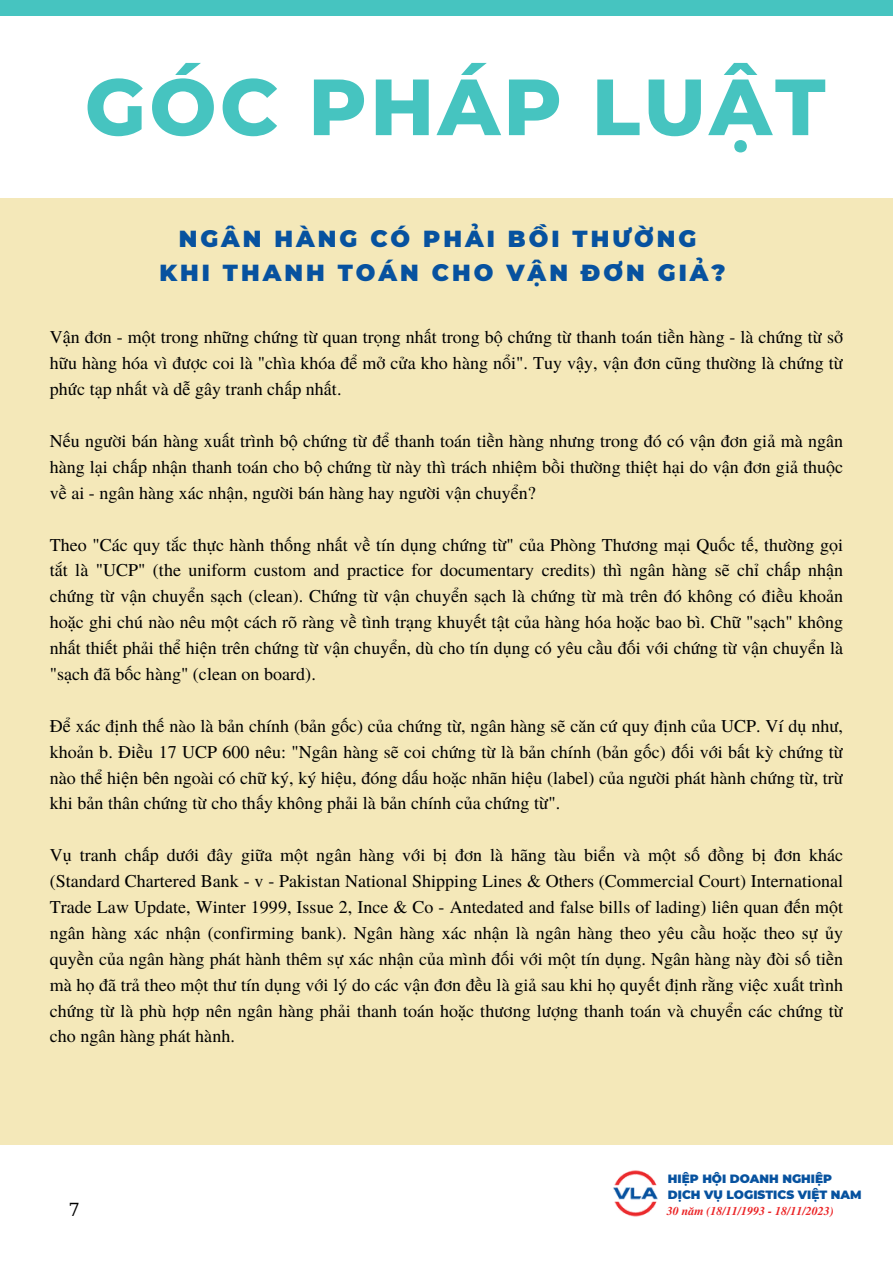
<style>
.page{position:relative;width:893px;height:1264px;background:#fff}
.page>*{position:absolute;margin:0;border:0;box-sizing:border-box;transform-origin:0 0}
.t1{font:800 79.35px "Montserrat";letter-spacing:.04em;color:#46c4c0}
.t2{font:900 23.25px/33.8px "Montserrat";letter-spacing:.13em;color:#07529f;text-align:center}
.t3{font:18px/25.8px "Te X Gyre Termes";color:#000;text-align:justify}
.t4{font:18px "DejaVu Serif";color:#000}
.t5{font:900 12px/15.8px "Montserrat";color:#07529f}
.t6{font:italic 700 12px "Te X Gyre Termes";color:#eb2527}
</style>
<div class="page">
<div style="left:0;top:198px;width:892px;height:946px;background:#f4e8b9"></div>
<div style="left:0;top:0;width:892px;height:15px;background:#46c4c0"></div>
<img style="left:613px;top:1170px;width:45px;height:47px">
<h1 class="t1" style="left:85px;top:58px;width:742px">GÓC PHÁP LUẬT</h1>
<p class="t2" style="left:159px;top:222px;width:567px">NGÂN HÀNG CÓ PHẢI BỒI THƯỜNG<br>KHI THANH TOÁN CHO VẬN ĐƠN GIẢ?</p>
<p class="t3" style="left:50px;top:323px;width:794px">Vận đơn - một trong những chứng từ quan trọng nhất trong bộ chứng từ thanh toán tiền hàng - là chứng từ sở hữu hàng hóa vì được coi là "chìa khóa để mở cửa kho hàng nổi". Tuy vậy, vận đơn cũng thường là chứng từ phức tạp nhất và dễ gây tranh chấp nhất.</p>
<p class="t3" style="left:50px;top:427px;width:794px">Nếu người bán hàng xuất trình bộ chứng từ để thanh toán tiền hàng nhưng trong đó có vận đơn giả mà ngân hàng lại chấp nhận thanh toán cho bộ chứng từ này thì trách nhiệm bồi thường thiệt hại do vận đơn giả thuộc về ai - ngân hàng xác nhận, người bán hàng hay người vận chuyển?</p>
<p class="t3" style="left:50px;top:530px;width:794px">Theo "Các quy tắc thực hành thống nhất về tín dụng chứng từ" của Phòng Thương mại Quốc tế, thường gọi tắt là "UCP" (the uniform custom and practice for documentary credits) thì ngân hàng sẽ chỉ chấp nhận chứng từ vận chuyển sạch (clean). Chứng từ vận chuyển sạch là chứng từ mà trên đó không có điều khoản hoặc ghi chú nào nêu một cách rõ ràng về tình trạng khuyết tật của hàng hóa hoặc bao bì. Chữ "sạch" không nhất thiết phải thể hiện trên chứng từ vận chuyển, dù cho tín dụng có yêu cầu đối với chứng từ vận chuyển là "sạch đã bốc hàng" (clean on board).</p>
<p class="t3" style="left:50px;top:712px;width:794px">Để xác định thế nào là bản chính (bản gốc) của chứng từ, ngân hàng sẽ căn cứ quy định của UCP. Ví dụ như, khoản b. Điều 17 UCP 600 nêu: "Ngân hàng sẽ coi chứng từ là bản chính (bản gốc) đối với bất kỳ chứng từ nào thể hiện bên ngoài có chữ ký, ký hiệu, đóng dấu hoặc nhãn hiệu (label) của người phát hành chứng từ, trừ khi bản thân chứng từ cho thấy không phải là bản chính của chứng từ".</p>
<p class="t3" style="left:50px;top:841px;width:794px">Vụ tranh chấp dưới đây giữa một ngân hàng với bị đơn là hãng tàu biển và một số đồng bị đơn khác (Standard Chartered Bank - v - Pakistan National Shipping Lines &amp; Others (Commercial Court) International Trade Law Update, Winter 1999, Issue 2, Ince &amp; Co - Antedated and false bills of lading) liên quan đến một ngân hàng xác nhận (confirming bank). Ngân hàng xác nhận là ngân hàng theo yêu cầu hoặc theo sự ủy quyền của ngân hàng phát hành thêm sự xác nhận của mình đối với một tín dụng. Ngân hàng này đòi số tiền mà họ đã trả theo một thư tín dụng với lý do các vận đơn đều là giả sau khi họ quyết định rằng việc xuất trình chứng từ là phù hợp nên ngân hàng phải thanh toán hoặc thương lượng thanh toán và chuyển các chứng từ cho ngân hàng phát hành.</p>
<p class="t4" style="left:68px;top:1198px;width:13px">7</p>
<p class="t5" style="left:668px;top:1171px;width:195px">HIỆP HỘI DOANH NGHIỆP<br>DỊCH VỤ LOGISTICS VIỆT NAM</p>
<p class="t6" style="left:666px;top:1201px;width:168px">30 năm (18/11/1993 - 18/11/2023)</p>
</div>
